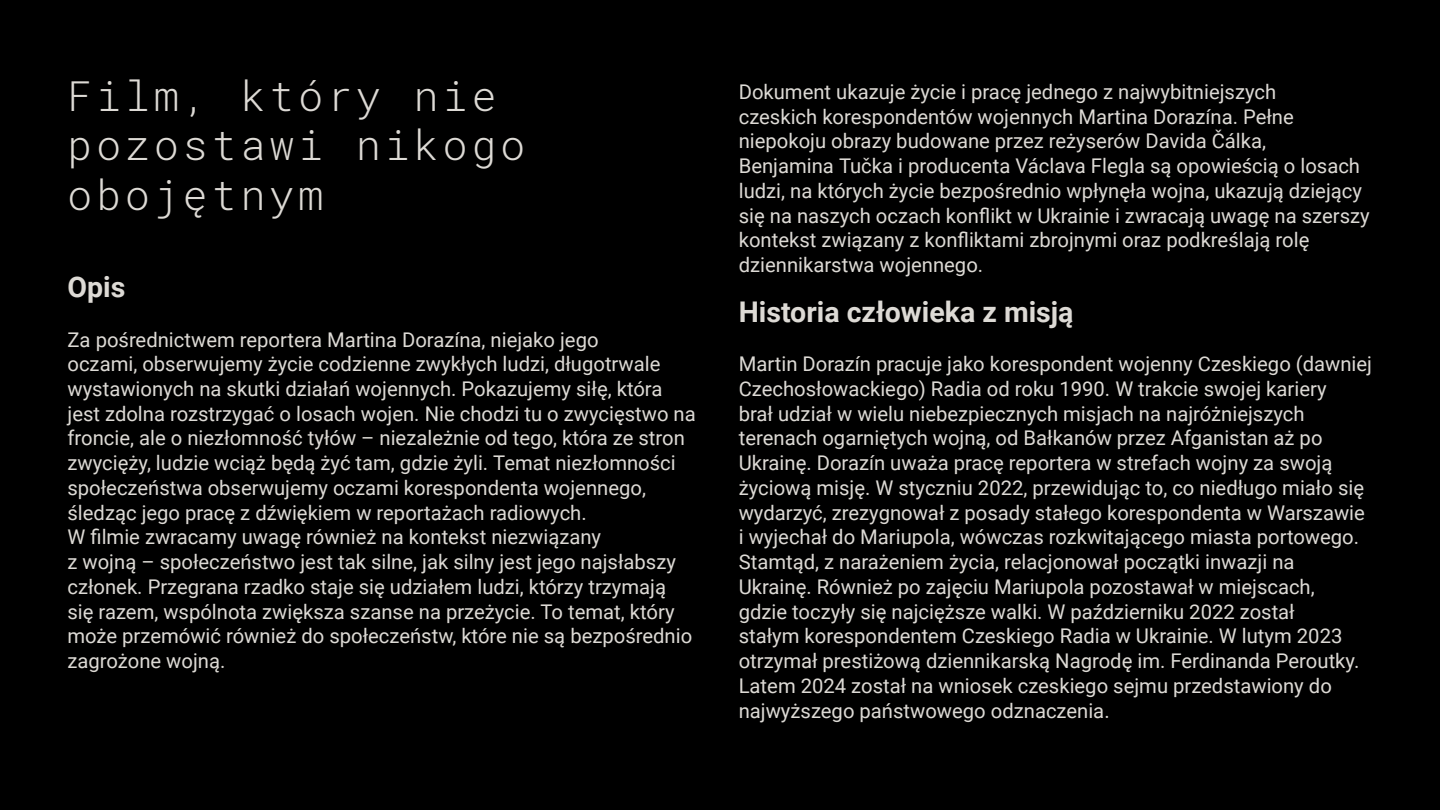
<style>
.page{position:relative;width:1440px;height:810px;background:#000}
.page>*{position:absolute;margin:0;border:0;box-sizing:border-box;transform-origin:0 0}
.t1{font:300 41.25px/49.5px "Roboto Mono";letter-spacing:.1em;color:#fff}
.t2{font:700 28.5px "Roboto";color:#fff}
.t3{font:20.25px/24.8px "Roboto";color:#fff}
</style>
<div class="page">
<h1 class="t1" style="left:68px;top:70px;width:459px">Film, który nie pozostawi nikogo obojętnym</h1>
<h2 class="t2" style="left:68px;top:267px;width:59px">Opis</h2>
<p class="t3" style="left:68px;top:326px;width:630px">Za pośrednictwem reportera Martina Dorazína, niejako jego<br>oczami, obserwujemy życie codzienne zwykłych ludzi, długotrwale wystawionych na skutki działań wojennych. Pokazujemy siłę, która jest zdolna rozstrzygać o losach wojen. Nie chodzi tu o zwycięstwo na froncie, ale o niezłomność tyłów – niezależnie od tego, która ze stron zwycięży, ludzie wciąż będą żyć tam, gdzie żyli. Temat niezłomności społeczeństwa obserwujemy oczami korespondenta wojennego, śledząc jego pracę z dźwiękiem w reportażach radiowych.<br>W filmie zwracamy uwagę również na kontekst niezwiązany<br>z wojną – społeczeństwo jest tak silne, jak silny jest jego najsłabszy członek. Przegrana rzadko staje się udziałem ludzi, którzy trzymają się razem, wspólnota zwiększa szanse na przeżycie. To temat, który może przemówić również do społeczeństw, które nie są bezpośrednio zagrożone wojną.</p>
<p class="t3" style="left:739px;top:79px;width:633px">Dokument ukazuje życie i pracę jednego z najwybitniejszych<br>czeskich korespondentów wojennych Martina Dorazína. Pełne niepokoju obrazy budowane przez reżyserów Davida Čálka,<br>Benjamina Tučka i producenta Václava Flegla są opowieścią o losach ludzi, na których życie bezpośrednio wpłynęła wojna, ukazują dziejący się na naszych oczach konflikt w Ukrainie i zwracają uwagę na szerszy kontekst związany z konfliktami zbrojnymi oraz podkreślają rolę dziennikarstwa wojennego.</p>
<h2 class="t2" style="left:739px;top:292px;width:336px">Historia człowieka z misją</h2>
<p class="t3" style="left:739px;top:351px;width:635px">Martin Dorazín pracuje jako korespondent wojenny Czeskiego (dawniej Czechosłowackiego) Radia od roku 1990. W trakcie swojej kariery<br>brał udział w wielu niebezpiecznych misjach na najróżniejszych terenach ogarniętych wojną, od Bałkanów przez Afganistan aż po Ukrainę. Dorazín uważa pracę reportera w strefach wojny za swoją życiową misję. W styczniu 2022, przewidując to, co niedługo miało się wydarzyć, zrezygnował z posady stałego korespondenta w Warszawie i wyjechał do Mariupola, wówczas rozkwitającego miasta portowego.<br>Stamtąd, z narażeniem życia, relacjonował początki inwazji na Ukrainę. Również po zajęciu Mariupola pozostawał w miejscach,<br>gdzie toczyły się najcięższe walki. W październiku 2022 został<br>stałym korespondentem Czeskiego Radia w Ukrainie. W lutym 2023 otrzymał prestiżową dziennikarską Nagrodę im. Ferdinanda Peroutky.<br>Latem 2024 został na wniosek czeskiego sejmu przedstawiony do najwyższego państwowego odznaczenia.</p>
</div>
